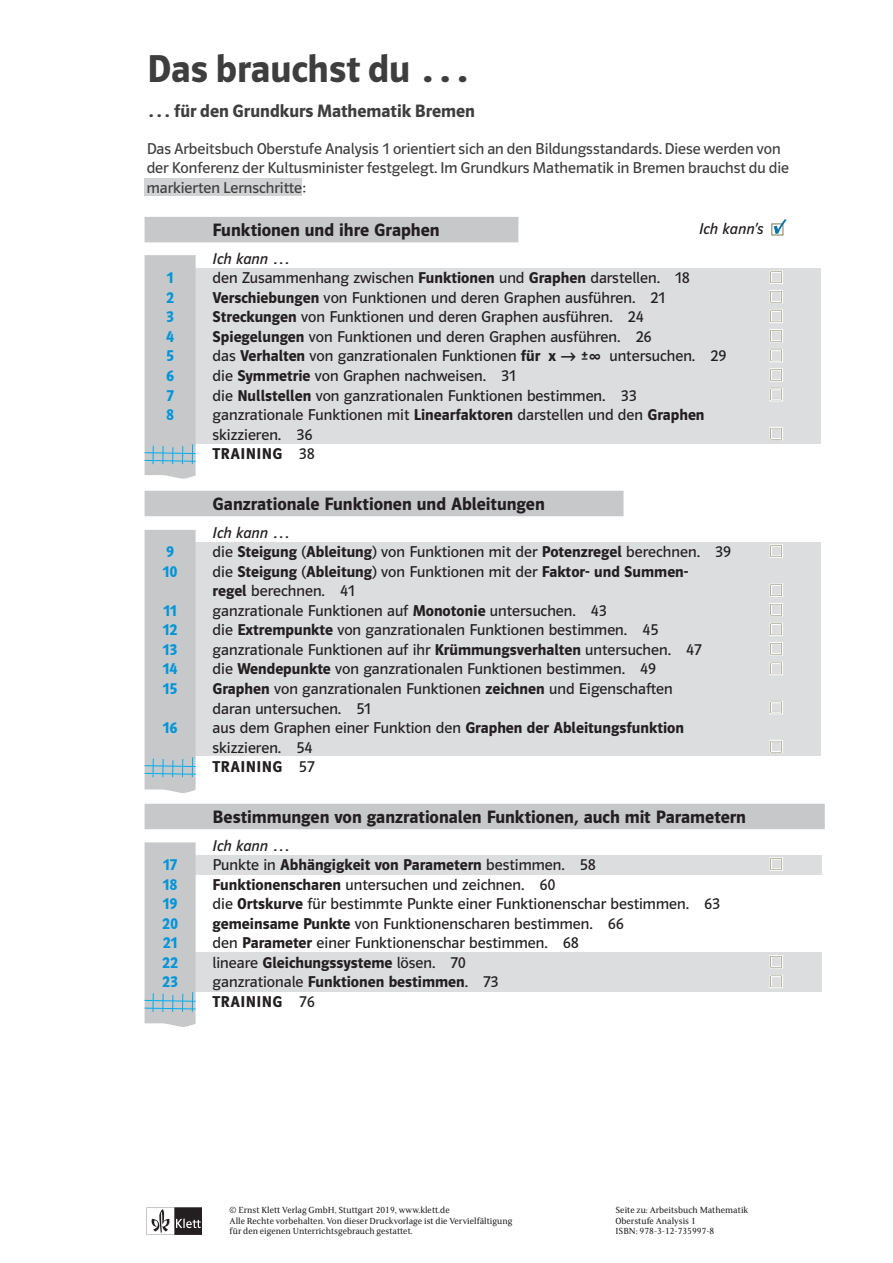
<style>
.page{position:relative;width:893px;height:1263px;background:#fff}
.page>*{position:absolute;margin:0;border:0;box-sizing:border-box;transform-origin:0 0}
.t1{font:600 39px "Polo CEF";color:#3e3e3f}
.t2{font:22.2px "Polo CEF";color:#8c896b}
.t3{font:600 18px "Polo CEF";letter-spacing:-.005em;color:#231f20}
.t4{font:600 18px "Polo CEF";color:#3e3e3f}
.t5{font:15.75px/19.5px "Polo CEF";color:#231f20}
.t6{font:15.75px/19.5px "Polo CEF";color:#3e3e3f}
.t7{font:600 15.75px/19.5px "Polo CEF";color:#231f20}
.t8{font:600 15.75px "Polo CEF";color:#0095d9}
.t9{font:italic 15.75px "Polo CEF";color:#231f20}
.t10{font:600 15.75px "Polo CEF";letter-spacing:.035em;color:#231f20}
.t11{font:9.75px/10.5px "FS Sally Klett";color:#231f20}
.s1{font-weight:600}
.s2{font-weight:400}
</style>
<div class="page">
<div style="left:193px;top:952px;width:629px;height:40px;background:#dcdddf"></div>
<div style="left:192px;top:268px;width:629px;height:175px;background:#dcdddf"></div>
<div style="left:192px;top:542px;width:629px;height:214px;background:#dcdddf"></div>
<div style="left:193px;top:855px;width:629px;height:19px;background:#dcdddf"></div>
<div style="left:145px;top:179px;width:157px;height:17px;background:#d1d2d4"></div>
<div style="left:771px;top:223px;width:12px;height:13px;border:1px solid #8c896b"></div>
<svg style="left:773px;top:219px;width:14px;height:15px"></svg>
<div style="left:145px;top:217px;width:373px;height:25px;background:#c7c8ca"></div>
<div style="left:145px;top:491px;width:478px;height:25px;background:#c7c8ca"></div>
<div style="left:145px;top:804px;width:680px;height:25px;background:#c7c8ca"></div>
<svg style="left:769px;top:270px;width:14px;height:14px"></svg>
<svg style="left:769px;top:290px;width:14px;height:13px"></svg>
<svg style="left:769px;top:309px;width:14px;height:14px"></svg>
<svg style="left:769px;top:329px;width:14px;height:14px"></svg>
<svg style="left:769px;top:349px;width:14px;height:13px"></svg>
<svg style="left:769px;top:368px;width:14px;height:14px"></svg>
<svg style="left:769px;top:388px;width:14px;height:13px"></svg>
<svg style="left:769px;top:427px;width:14px;height:13px"></svg>
<svg style="left:769px;top:544px;width:14px;height:14px"></svg>
<svg style="left:769px;top:583px;width:14px;height:14px"></svg>
<svg style="left:769px;top:603px;width:14px;height:13px"></svg>
<svg style="left:769px;top:622px;width:14px;height:14px"></svg>
<svg style="left:769px;top:642px;width:14px;height:14px"></svg>
<svg style="left:769px;top:662px;width:14px;height:13px"></svg>
<svg style="left:769px;top:701px;width:14px;height:13px"></svg>
<svg style="left:769px;top:740px;width:14px;height:13px"></svg>
<svg style="left:769px;top:857px;width:14px;height:14px"></svg>
<svg style="left:769px;top:955px;width:14px;height:33px"></svg>
<div style="left:145px;top:255px;width:51px;height:224px;background:#c7c8ca"></div>
<div style="left:145px;top:530px;width:51px;height:263px;background:#c7c8ca"></div>
<div style="left:145px;top:842px;width:51px;height:185px;background:#c7c8ca"></div>
<svg style="left:147px;top:1207px;width:55px;height:28px"></svg>
<h1 class="t1" style="left:147px;top:46px;width:325px">Das brauchst du …</h1>
<p class="t4" style="left:147px;top:100px;width:330px">… für den Grundkurs Mathematik Bremen</p>
<p class="t6" style="left:147px;top:139px;width:644px">Das Arbeitsbuch Oberstufe Analysis 1 orientiert sich an den Bildungsstandards. Diese werden von der Konferenz der Kultusminister festgelegt. Im Grundkurs Mathematik in Bremen brauchst du die markierten Lernschritte:</p>
<p class="t3" style="left:213px;top:219px;width:229px">Funktionen und ihre Graphen</p>
<p class="t9" style="left:699px;top:220px;width:66px">Ich kann’s</p>
<p class="t9" style="left:213px;top:249px;width:79px">Ich kann …</p>
<p class="t8" style="left:167px;top:269px;width:8px">1</p>
<p class="t5" style="left:213px;top:268px;width:479px">den Zusammenhang zwischen <span class="s1">Funktionen</span> und <span class="s1">Graphen</span> darstellen. 18</p>
<h2 class="t2" style="left:768px;top:264px;width:18px">□</h2>
<p class="t8" style="left:166px;top:288px;width:9px">2</p>
<p class="t5" style="left:213px;top:288px;width:454px"><span class="s1">Verschiebungen</span> von Funktionen und deren Graphen ausführen. 21</p>
<h2 class="t2" style="left:768px;top:283px;width:18px">□</h2>
<p class="t8" style="left:166px;top:308px;width:9px">3</p>
<p class="t5" style="left:213px;top:308px;width:433px"><span class="s1">Streckungen</span> von Funktionen und deren Graphen ausführen. 24</p>
<h2 class="t2" style="left:768px;top:303px;width:18px">□</h2>
<p class="t8" style="left:166px;top:327px;width:9px">4</p>
<p class="t5" style="left:213px;top:327px;width:440px"><span class="s1">Spiegelungen</span> von Funktionen und deren Graphen ausführen. 26</p>
<h2 class="t2" style="left:768px;top:322px;width:18px">□</h2>
<p class="t8" style="left:166px;top:347px;width:9px">5</p>
<p class="t5" style="left:213px;top:347px;width:515px">das <span class="s1">Verhalten</span> von ganzrationalen Funktionen <span class="s1">für x → ±∞</span> untersuchen. 29</p>
<h2 class="t2" style="left:768px;top:342px;width:18px">□</h2>
<p class="t8" style="left:166px;top:366px;width:9px">6</p>
<p class="t5" style="left:213px;top:366px;width:305px">die <span class="s1">Symmetrie</span> von Graphen nachweisen. 31</p>
<h2 class="t2" style="left:768px;top:361px;width:18px">□</h2>
<p class="t8" style="left:166px;top:386px;width:9px">7</p>
<p class="t5" style="left:213px;top:386px;width:426px">die <span class="s1">Nullstellen</span> von ganzrationalen Funktionen bestimmen. 33</p>
<h2 class="t2" style="left:768px;top:381px;width:18px">□</h2>
<p class="t8" style="left:166px;top:405px;width:9px">8</p>
<p class="t5" style="left:213px;top:405px;width:493px">ganzrationale Funktionen mit <span class="s1">Linearfaktoren</span> darstellen und den <span class="s1">Graphen </span>skizzieren. 36</p>
<h2 class="t2" style="left:768px;top:420px;width:18px">□</h2>
<p class="t10" style="left:213px;top:445px;width:104px">TRAINING <span class="s2">38</span></p>
<p class="t3" style="left:213px;top:493px;width:334px">Ganzrationale Funktionen und Ableitungen</p>
<p class="t9" style="left:213px;top:523px;width:79px">Ich kann …</p>
<p class="t8" style="left:166px;top:542px;width:9px">9</p>
<p class="t5" style="left:213px;top:542px;width:520px">die <span class="s1">Steigung</span> (<span class="s1">Ableitung</span>) von Funktionen mit der <span class="s1">Potenzregel</span> berechnen. 39</p>
<h2 class="t2" style="left:768px;top:537px;width:18px">□</h2>
<p class="t8" style="left:163px;top:562px;width:16px">10</p>
<p class="t7" style="left:213px;top:562px;width:477px"><span class="s2">die</span> Steigung <span class="s2">(</span>Ableitung<span class="s2">) von Funktionen mit der</span> Faktor- und Summen&shy;regel <span class="s2">berechnen. 41</span></p>
<h2 class="t2" style="left:768px;top:577px;width:18px">□</h2>
<p class="t8" style="left:163px;top:601px;width:15px">11</p>
<p class="t5" style="left:213px;top:601px;width:396px">ganzrationale Funktionen auf <span class="s1">Monotonie</span> untersuchen. 43</p>
<h2 class="t2" style="left:768px;top:596px;width:18px">□</h2>
<p class="t8" style="left:163px;top:621px;width:16px">12</p>
<p class="t5" style="left:213px;top:621px;width:447px">die <span class="s1">Extrempunkte</span> von ganzrationalen Funktionen bestimmen. 45</p>
<h2 class="t2" style="left:768px;top:616px;width:18px">□</h2>
<p class="t8" style="left:163px;top:640px;width:16px">13</p>
<p class="t5" style="left:213px;top:640px;width:491px">ganzrationale Funktionen auf ihr <span class="s1">Krümmungsverhalten</span> untersuchen. 47</p>
<h2 class="t2" style="left:768px;top:635px;width:18px">□</h2>
<p class="t8" style="left:163px;top:660px;width:16px">14</p>
<p class="t5" style="left:213px;top:660px;width:445px">die <span class="s1">Wendepunkte</span> von ganzrationalen Funktionen bestimmen. 49</p>
<h2 class="t2" style="left:768px;top:655px;width:18px">□</h2>
<p class="t8" style="left:163px;top:679px;width:16px">15</p>
<p class="t5" style="left:213px;top:679px;width:462px"><span class="s1">Graphen</span> von ganzrationalen Funktionen <span class="s1">zeichnen</span> und Eigenschaften daran untersuchen. 51</p>
<h2 class="t2" style="left:768px;top:694px;width:18px">□</h2>
<p class="t8" style="left:163px;top:718px;width:16px">16</p>
<p class="t5" style="left:213px;top:718px;width:473px">aus dem Graphen einer Funktion den <span class="s1">Graphen der Ableitungsfunktion </span>skizzieren. 54</p>
<p class="t10" style="left:213px;top:757px;width:104px">TRAINING <span class="s2">57</span></p>
<p class="t3" style="left:213px;top:806px;width:535px">Bestimmungen von ganzrationalen Funktionen, auch mit Parametern</p>
<p class="t9" style="left:213px;top:836px;width:79px">Ich kann …</p>
<h2 class="t2" style="left:768px;top:733px;width:18px">□</h2>
<p class="t8" style="left:163px;top:855px;width:16px">17</p>
<p class="t7" style="left:213px;top:855px;width:385px"><span class="s2">Punkte in</span> Abhängigkeit von Parametern <span class="s2">bestimmen. 58</span></p>
<h2 class="t2" style="left:768px;top:850px;width:18px">□</h2>
<p class="t8" style="left:163px;top:875px;width:16px">18</p>
<p class="t5" style="left:213px;top:875px;width:344px"><span class="s1">Funktionenscharen</span> untersuchen und zeichnen. 60</p>
<p class="t8" style="left:163px;top:894px;width:16px">19</p>
<p class="t5" style="left:213px;top:894px;width:509px">die <span class="s1">Ortskurve</span> für bestimmte Punkte einer Funktionenschar bestimmen. 63</p>
<p class="t8" style="left:162px;top:914px;width:17px">20</p>
<p class="t5" style="left:213px;top:914px;width:413px"><span class="s1">gemeinsame Punkte</span> von Funktionenscharen bestimmen. 66</p>
<p class="t8" style="left:163px;top:934px;width:16px">21</p>
<p class="t5" style="left:213px;top:933px;width:368px">den <span class="s1">Parameter</span> einer Funktionenschar bestimmen. 68</p>
<p class="t8" style="left:162px;top:953px;width:17px">22</p>
<p class="t7" style="left:213px;top:953px;width:255px"><span class="s2">lineare</span> Gleichungssysteme <span class="s2">lösen. 70</span></p>
<h2 class="t2" style="left:768px;top:948px;width:18px">□</h2>
<p class="t8" style="left:162px;top:973px;width:17px">23</p>
<p class="t7" style="left:213px;top:972px;width:287px"><span class="s2">ganzrationale</span> Funktionen bestimmen<span class="s2">. 73</span></p>
<h2 class="t2" style="left:768px;top:968px;width:18px">□</h2>
<p class="t10" style="left:213px;top:992px;width:104px">TRAINING <span class="s2">76</span></p>
<p class="t11" style="left:230px;top:1204px;width:284px">© Ernst Klett Verlag GmbH, Stuttgart 2019, www.klett.de<br>Alle Rechte vorbehalten. Von dieser Druckvorlage ist die Vervielfältigung für den eigenen Unterrichtsgebrauch gestattet.</p>
<p class="t11" style="left:615px;top:1204px;width:134px">Seite zu: Arbeitsbuch Mathematik<br>Oberstufe Analysis 1<br>ISBN: 978-3-12-735997-8</p>
</div>
